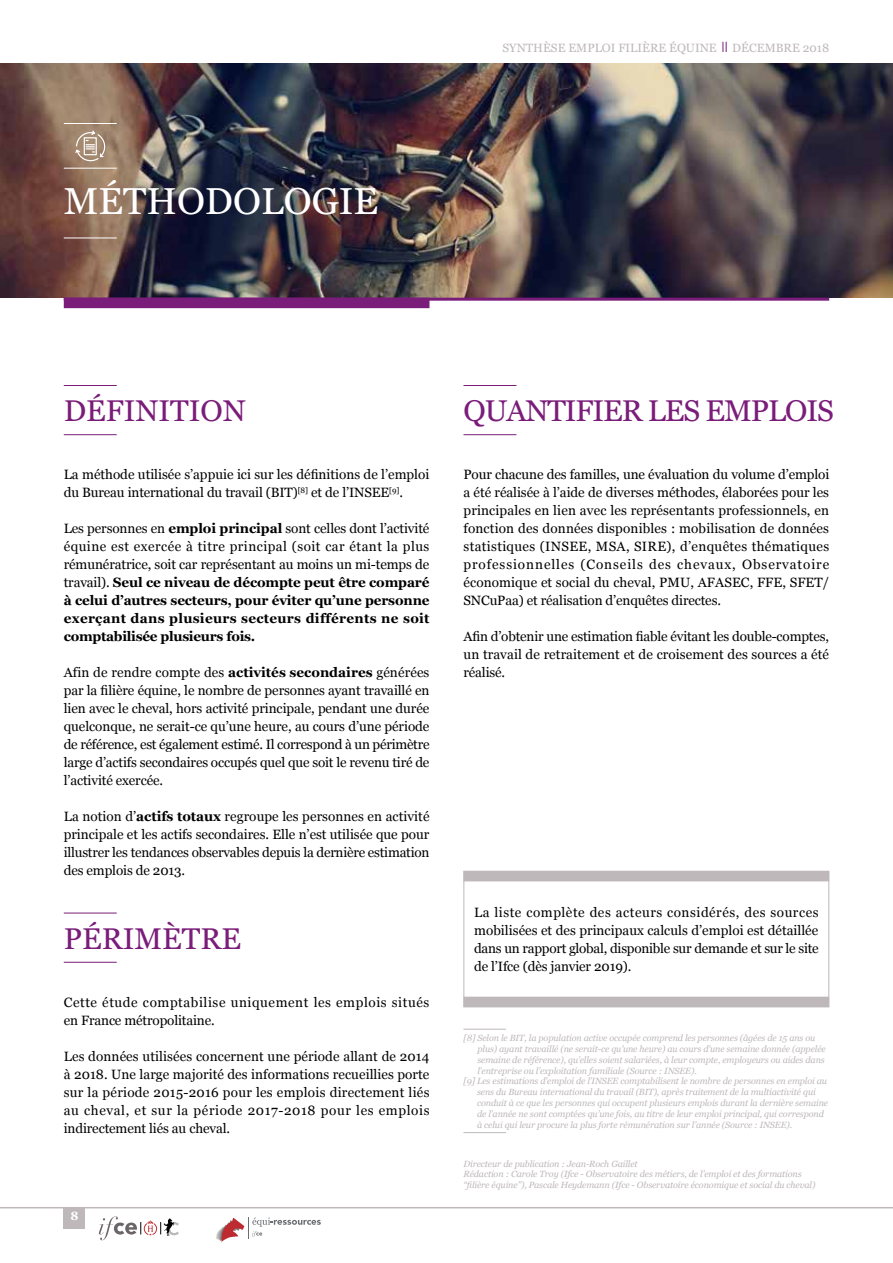
<style>
.page{position:relative;width:893px;height:1263px;background:#fff}
.page>*{position:absolute;margin:0;border:0;box-sizing:border-box;transform-origin:0 0}
.t1{font:37.5px "Georgia";color:#fff}
.t2{font:30px "Georgia";letter-spacing:-.035em;color:#7a1c79}
.t3{font:30px "Georgia";letter-spacing:-.015em;color:#7a1c79}
.t4{font:13.5px/18px "Georgia";letter-spacing:-.01em;color:#000;text-align:justify}
.t5{font:700 13.5px/18px "Georgia";letter-spacing:-.02em;color:#000;text-align:justify}
.t6{font:13.5px/18px "Georgia";letter-spacing:.045em;color:#000}
.t7{font:12px "Georgia";color:#beb8ba}
.t8{font:700 12px "Georgia";color:#fff}
.t9{font:italic 9px/10.8px "Georgia";letter-spacing:-.01em;color:#beb8ba}
.s1{font-weight:400}
.s2{font-weight:700}
</style>
<div class="page">
<hr style="left:0;top:1207px;width:893px;height:1px;background:#beb8ba">
<svg style="left:99px;top:1216px;width:80px;height:24px"></svg>
<svg style="left:216px;top:1217px;width:105px;height:25px"></svg>
<div style="left:64px;top:1208px;width:21px;height:21px;background:#beb8ba"></div>
<img style="left:0;top:64px;width:893px;height:234px">
<div style="left:64px;top:298px;width:365px;height:10px;background:#7a1c79"></div>
<hr style="left:64px;top:298px;width:765px;height:3px;background:#7a1c79">
<hr style="left:64px;top:123px;width:53px;height:1px;background:#fff">
<hr style="left:64px;top:168px;width:53px;height:1px;background:#fff">
<hr style="left:64px;top:237px;width:53px;height:1px;background:#fff">
<svg style="left:74px;top:129px;width:33px;height:34px"></svg>
<hr style="left:64px;top:385px;width:53px;height:1px;background:#7a1c79">
<hr style="left:64px;top:434px;width:53px;height:1px;background:#7a1c79">
<hr style="left:64px;top:912px;width:53px;height:1px;background:#7a1c79">
<hr style="left:64px;top:962px;width:53px;height:1px;background:#7a1c79">
<hr style="left:463px;top:385px;width:53px;height:1px;background:#7a1c79">
<hr style="left:463px;top:434px;width:53px;height:1px;background:#7a1c79">
<hr style="left:463px;top:1029px;width:43px;height:1px;background:#beb8ba">
<hr style="left:463px;top:1132px;width:43px;height:1px;background:#beb8ba">
<div style="left:463px;top:871px;width:366px;height:10px;background:#beb8ba"></div>
<div style="left:463px;top:997px;width:366px;height:10px;background:#beb8ba"></div>
<svg style="left:723px;top:42px;width:4px;height:10px"></svg>
<h1 class="t1" style="left:64px;top:179px;width:316px">MÉTHODOLOGIE</h1>
<p class="t7" style="left:503px;top:41px;width:216px">SYNTHÈSE EMPLOI FILIÈRE ÉQUINE</p>
<p class="t7" style="left:732px;top:41px;width:98px">DÉCEMBRE 2018</p>
<h2 class="t3" style="left:64px;top:394px;width:184px">DÉFINITION</h2>
<p class="t4" style="left:64px;top:466px;width:367px">La méthode utilisée s’appuie ici sur les définitions de l’emploi du Bureau international du travail (BIT)<sup>[8]</sup> et de l’INSEE<sup>[9]</sup>.</p>
<p class="t5" style="left:64px;top:519px;width:367px"><span class="s1">Les personnes en</span> emploi principal <span class="s1">sont celles dont l’activité équine est exercée à titre principal (soit car étant la plus rémunératrice, soit car représentant au moins un mi-temps de travail).</span> Seul ce niveau de décompte peut être comparé à celui d’autres secteurs, pour éviter qu’une personne exerçant dans plusieurs secteurs différents ne soit comptabilisée plusieurs fois.</p>
<p class="t4" style="left:64px;top:664px;width:367px">Afin de rendre compte des <span class="s2">activités secondaires</span> générées par la filière équine, le nombre de personnes ayant travaillé en lien avec le cheval, hors activité principale, pendant une durée quelconque, ne serait-ce qu’une heure, au cours d’une période de référence, est également estimé. Il correspond à un périmètre large d’actifs secondaires occupés quel que soit le revenu tiré de l’activité exercée.</p>
<p class="t4" style="left:64px;top:808px;width:367px">La notion d’<span class="s2">actifs totaux</span> regroupe les personnes en activité principale et les actifs secondaires. Elle n’est utilisée que pour illustrer les tendances observables depuis la dernière estimation des emplois de 2013.</p>
<h2 class="t3" style="left:64px;top:922px;width:179px">PÉRIMÈTRE</h2>
<p class="t6" style="left:64px;top:993px;width:367px">Cette étude comptabilise uniquement les emplois situés en France métropolitaine.</p>
<p class="t4" style="left:64px;top:1047px;width:367px">Les données utilisées concernent une période allant de 2014 à 2018. Une large majorité des informations recueillies porte sur la période 2015-2016 pour les emplois directement liés au cheval, et sur la période 2017-2018 pour les emplois indirectement liés au cheval.</p>
<p class="t8" style="left:70px;top:1207px;width:10px">8</p>
<h2 class="t2" style="left:463px;top:394px;width:372px">QUANTIFIER LES EMPLOIS</h2>
<p class="t4" style="left:463px;top:466px;width:367px">Pour chacune des familles, une évaluation du volume d’emploi a été réalisée à l’aide de diverses méthodes, élaborées pour les principales en lien avec les représentants professionnels, en fonction des données disponibles : mobilisation de données statistiques (INSEE, MSA, SIRE), d’enquêtes thématiques professionnelles (Conseils des chevaux, Observatoire économique et social du cheval, PMU, AFASEC, FFE, SFET/ SNCuPaa) et réalisation d’enquêtes directes.</p>
<p class="t4" style="left:463px;top:628px;width:367px">Afin d’obtenir une estimation fiable évitant les double-comptes, un travail de retraitement et de croisement des sources a été réalisé.</p>
<p class="t4" style="left:474px;top:903px;width:346px">La liste complète des acteurs considérés, des sources mobilisées et des principaux calculs d’emploi est détaillée dans un rapport global, disponible sur demande et sur le site de l’Ifce (dès janvier 2019).</p>
<p class="t9" style="left:463px;top:1032px;width:353px">[8] Selon le BIT, la population active occupée comprend les personnes (âgées de 15 ans ou</p>
<p class="t9" style="left:477px;top:1043px;width:350px">plus) ayant travaillé (ne serait-ce qu’une heure) au cours d’une semaine donnée (appelée</p>
<p class="t9" style="left:477px;top:1054px;width:349px">semaine de référence), qu’elles soient salariées, à leur compte, employeurs ou aides dans</p>
<p class="t9" style="left:477px;top:1065px;width:221px">l’entreprise ou l’exploitation familiale (Source : INSEE).</p>
<p class="t9" style="left:463px;top:1075px;width:365px">[9] Les estimations d’emploi de l’INSEE comptabilisent le nombre de personnes en emploi au</p>
<p class="t9" style="left:477px;top:1086px;width:340px">sens du Bureau international du travail (BIT), après traitement de la multiactivité qui</p>
<p class="t9" style="left:477px;top:1097px;width:353px">conduit à ce que les personnes qui occupent plusieurs emplois durant la dernière semaine</p>
<p class="t9" style="left:477px;top:1108px;width:348px">de l’année ne sont comptées qu’une fois, au titre de leur emploi principal, qui correspond</p>
<p class="t9" style="left:477px;top:1119px;width:317px">à celui qui leur procure la plus forte rémunération sur l’année (Source : INSEE).</p>
<p class="t9" style="left:463px;top:1158px;width:353px">Directeur de publication : Jean-Roch Gaillet<br>Rédaction : Carole Troy (Ifce - Observatoire des métiers, de l’emploi et des formations “filière équine”), Pascale Heydemann (Ifce - Observatoire économique et social du cheval)</p>
</div>
